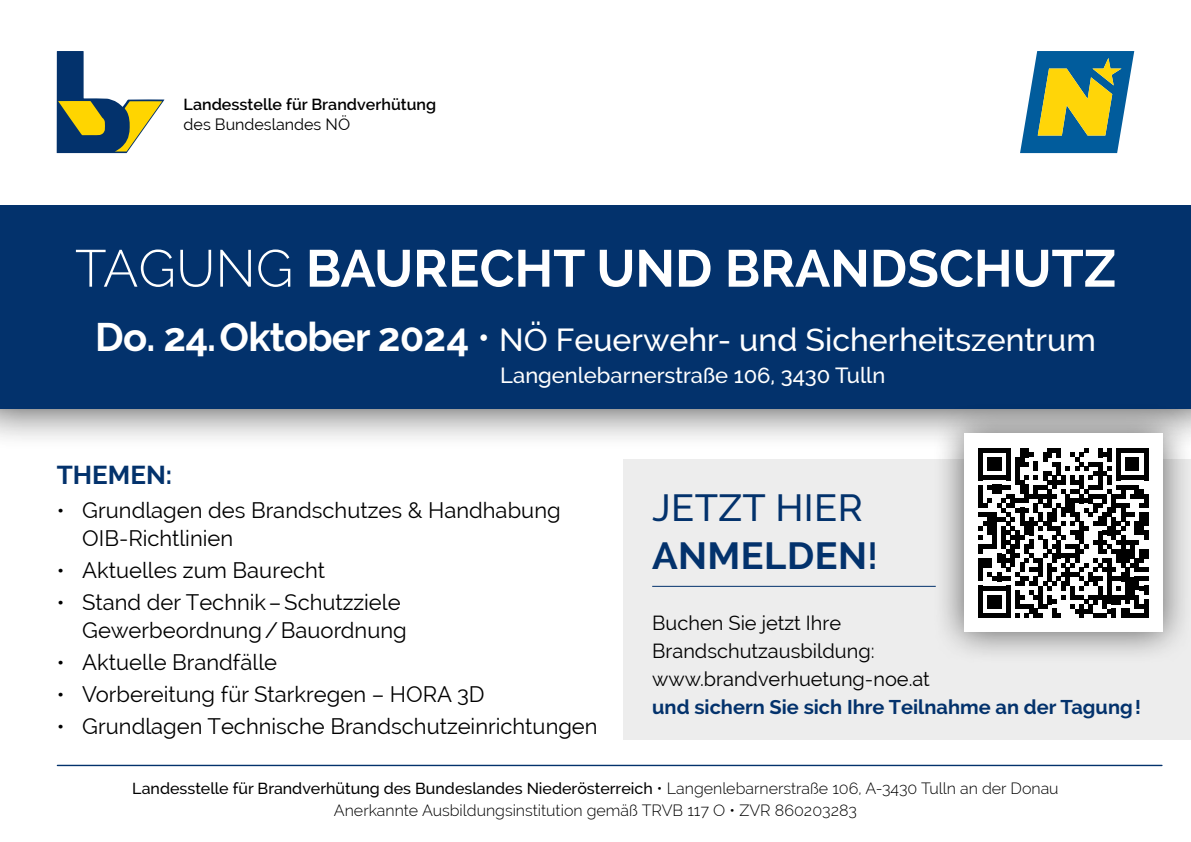
<style>
.page{position:relative;width:1191px;height:842px;background:#fff}
.page>*{position:absolute;margin:0;border:0;box-sizing:border-box;transform-origin:0 0}
.t1{font:700 52px "Raleway";color:#fff}
.t2{font:500 38px/48px "Raleway";letter-spacing:.01em;color:#03326c}
.t3{font:500 32px "Raleway";color:#fff}
.t4{font:700 26px "Raleway";color:#03326c}
.t5{font:22px/28px "Raleway";color:#000}
.t6{font:500 22px "Raleway";color:#fff}
.t7{font:20px/28px "Raleway";color:#000}
.t8{font:700 20px "Raleway";color:#03326c}
.t9{font:300 16px/22px "Raleway";color:#000;text-align:center}
.t10{font:600 16px "Raleway";color:#000}
.t11{font:16px "Raleway";color:#000}
.s1{font-weight:300}
.s2{font-weight:700;font-size:40px}
.s3{font-weight:300;font-size:38px}
.s4{font-weight:700}
.s5{font-weight:600}
.s6{font-weight:500}
</style>
<div class="page">
<div style="left:0;top:161px;width:1191px;height:289px;background:#000;opacity:.8"></div>
<div style="left:0;top:204px;width:1191px;height:204px;background:#03326c"></div>
<div style="left:0;top:0;width:1191px;height:204px;background:#fff"></div>
<div style="left:624px;top:459px;width:567px;height:281px;background:#ededed"></div>
<hr style="left:652px;top:586px;width:283px;height:1px;background:#03326c">
<svg style="left:57px;top:51px;width:107px;height:102px"></svg>
<hr style="left:57px;top:765px;width:1105px;height:1px;background:#03326c">
<div style="left:932px;top:402px;width:259px;height:262px;background:#000;opacity:.6"></div>
<div style="left:964px;top:434px;width:198px;height:198px;background:#fff"></div>
<svg style="left:978px;top:448px;width:170px;height:170px"></svg>
<div style="left:1143px;top:586px;width:5px;height:9px;background:#000"></div>
<div style="left:1143px;top:599px;width:5px;height:19px;background:#000"></div>
<svg style="left:1020px;top:51px;width:114px;height:102px;background:#769a7e"></svg>
<p class="t10" style="left:183px;top:96px;width:254px">Landesstelle für Brandverhütung</p>
<p class="t11" style="left:183px;top:115px;width:168px">des Bundeslandes NÖ</p>
<h1 class="t1" style="left:75px;top:239px;width:1042px"><span class="s1">TAGUNG</span> BAURECHT UND BRANDSCHUTZ</h1>
<h3 class="t3" style="left:95px;top:321px;width:1002px"><span class="s2">Do. 24.Oktober 2024</span> <span class="s3">•</span> NÖ Feuerwehr- und Sicherheitszentrum</h3>
<p class="t6" style="left:500px;top:362px;width:387px">Langenlebarnerstraße 106, 3430 Tulln</p>
<p class="t4" style="left:57px;top:459px;width:117px">THEMEN:</p>
<p class="t5" style="left:82px;top:496px;width:480px;text-indent:-26px">• Grundlagen des Brandschutzes &amp; Handhabung<br>OIB-Richtlinien</p>
<p class="t5" style="left:57px;top:556px;width:270px">• Aktuelles zum Baurecht</p>
<p class="t5" style="left:57px;top:588px;width:351px;text-align:right">• Stand der Technik–Schutzziele<br>Gewerbeordnung/Bauordnung</p>
<p class="t5" style="left:57px;top:648px;width:222px">• Aktuelle Brandfälle</p>
<p class="t5" style="left:57px;top:680px;width:429px">• Vorbereitung für Starkregen – HORA 3D</p>
<p class="t5" style="left:57px;top:712px;width:542px">• Grundlagen Technische Brandschutzeinrichtungen</p>
<h2 class="t2" style="left:652px;top:483px;width:227px">JETZT HIER<br><span class="s4">ANMELDEN</span><span class="s5">!</span></h2>
<p class="t7" style="left:652px;top:609px;width:279px">Buchen Sie jetzt Ihre<br>Brandschutzausbildung: www.brandverhuetung-noe.at</p>
<p class="t8" style="left:652px;top:696px;width:490px">und sichern Sie sich Ihre Teilnahme an der Tagung!</p>
<p class="t9" style="left:132px;top:778px;width:928px"><span class="s6">Landesstelle für Brandverhütung des Bundeslandes Niederösterreich</span> • Langenlebarnerstraße 106, A-3430 Tulln an der Donau<br>Anerkannte Ausbildungsinstitution gemäß TRVB 117 O • ZVR 860203283</p>
</div>
